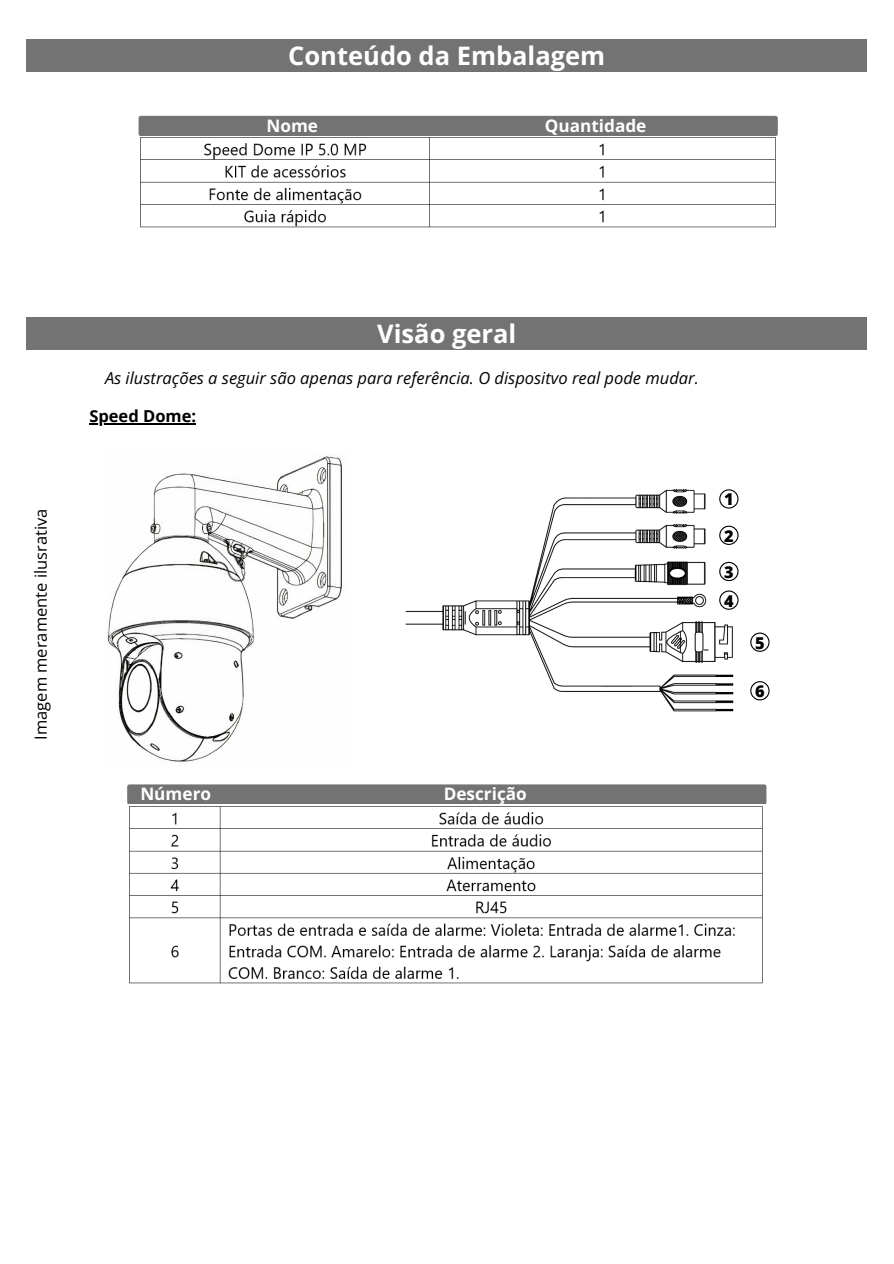
<style>
.page{position:relative;width:894px;height:1264px;background:#fff}
.page>*{position:absolute;margin:0;border:0;box-sizing:border-box;transform-origin:0 0}
.t1{font:700 25.5px "Open Sans";color:#fff}
.t2{font:700 17.25px "Open Sans";color:#fff}
.t3{font:italic 16.5px "Open Sans";color:#000}
.t4{font:16.5px "Open Sans";color:#000}
.t5{font:700 16.5px "Open Sans";color:#000}
.t6{font:800 16.35px "Open Sans";color:#000}
</style>
<div class="page">
<div style="left:27px;top:39px;width:839px;height:32px;background:#737373"></div>
<div style="left:27px;top:317px;width:839px;height:32px;background:#737373"></div>
<img style="left:405px;top:489px;width:334px;height:222px">
<img style="left:107px;top:456px;width:235px;height:306px">
<svg style="left:719px;top:489px;width:19px;height:19px"></svg>
<svg style="left:719px;top:525px;width:19px;height:20px"></svg>
<svg style="left:719px;top:562px;width:19px;height:19px"></svg>
<svg style="left:750px;top:632px;width:19px;height:19px"></svg>
<svg style="left:750px;top:681px;width:19px;height:19px"></svg>
<svg style="left:719px;top:590px;width:19px;height:19px"></svg>
<div style="left:127px;top:784px;width:639px;height:20px;background:#737373;border-radius:2px"></div>
<img style="left:129px;top:806px;width:634px;height:178px">
<div style="left:138px;top:116px;width:639px;height:20px;background:#737373;border-radius:2px"></div>
<img style="left:140px;top:137px;width:636px;height:91px">
<hr style="left:89px;top:423px;width:107px;height:1px;background:#000">
<h1 class="t1" style="left:288px;top:38px;width:318px">Conteúdo da Embalagem</h1>
<h2 class="t2" style="left:266px;top:113px;width:53px">Nome</h2>
<h2 class="t2" style="left:544px;top:113px;width:103px">Quantidade</h2>
<p class="t4" style="left:29px;top:739px;width:232px;rotate:-90deg">Imagem meramente ilusrativa</p>
<p class="t1" style="left:377px;top:316px;width:141px">Visão geral</p>
<h2 class="t3" style="left:105px;top:366px;width:595px">As ilustrações a seguir são apenas para referência. O dispositvo real pode mudar.</h2>
<p class="t5" style="left:89px;top:404px;width:108px">Speed Dome:</p>
<p class="t6" style="left:724px;top:488px;width:11px">1</p>
<p class="t6" style="left:724px;top:524px;width:11px">2</p>
<p class="t6" style="left:724px;top:560px;width:11px">3</p>
<p class="t6" style="left:724px;top:589px;width:11px">4</p>
<p class="t6" style="left:755px;top:631px;width:11px">5</p>
<p class="t6" style="left:755px;top:679px;width:11px">6</p>
<p class="t2" style="left:140px;top:781px;width:72px">Número</p>
<p class="t2" style="left:443px;top:781px;width:85px">Descrição</p>
</div>
